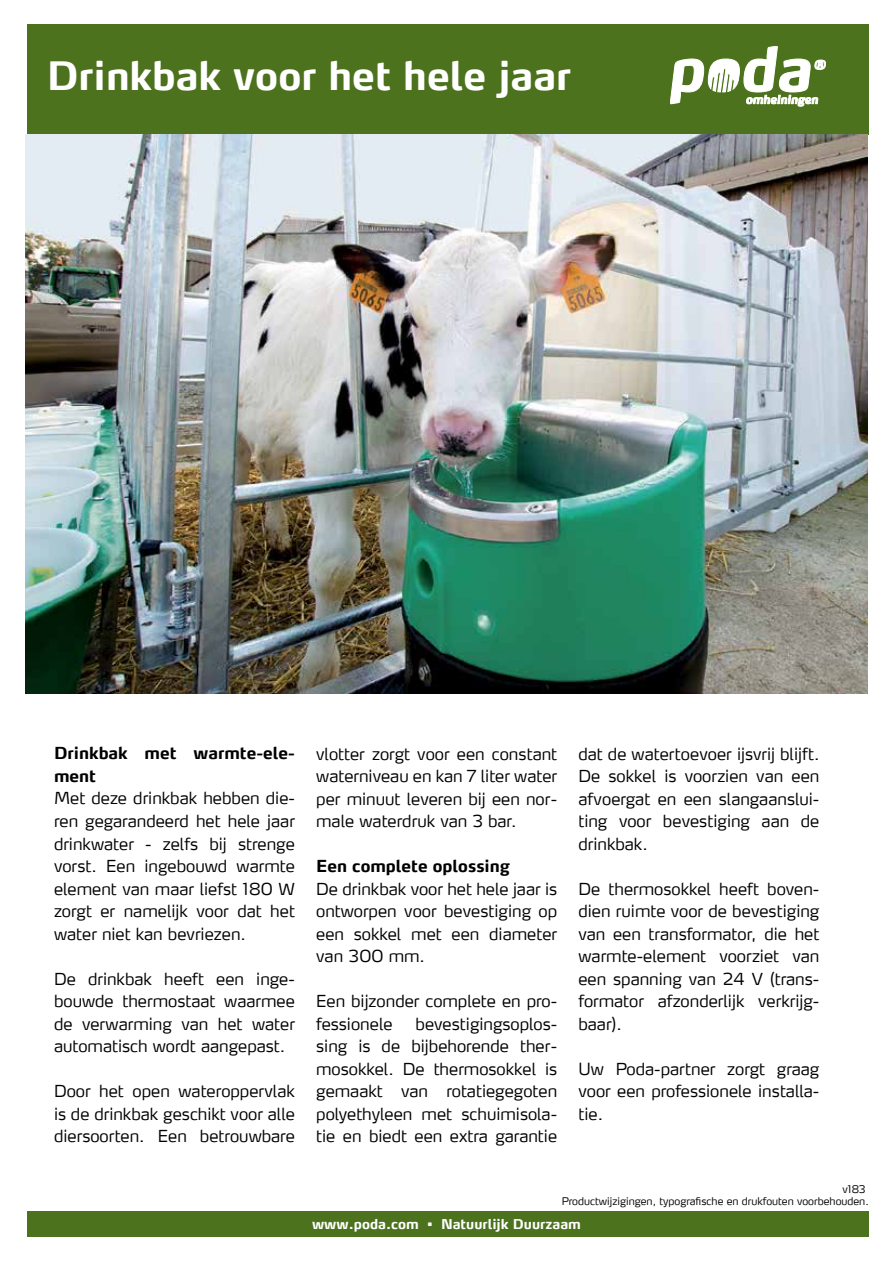
<style>
.page{position:relative;width:893px;height:1263px;background:#fff}
.page>*{position:absolute;margin:0;border:0;box-sizing:border-box;transform-origin:0 0}
.t1{font:700 39px "Max";color:#fff}
.t2{font:300 16.5px/22.5px "Max LF";color:#000;text-align:justify}
.t3{font:700 16.5px/22.5px "Max LF";color:#000}
.t4{font:700 13.5px "Max";color:#fff}
.t5{font:300 10.5px "Max";color:#000}
.t6{font:300 10.5px "Max LF";color:#000}
</style>
<div class="page">
<div style="left:27px;top:24px;width:842px;height:110px;background:#4c721d"></div>
<svg style="left:670px;top:46px;width:156px;height:61px"></svg>
<div style="left:27px;top:1211px;width:842px;height:26px;background:#4c721d"></div>
<img style="left:26px;top:134px;width:841px;height:559px">
<h1 class="t1" style="left:47px;top:51px;width:526px">Drinkbak voor het hele jaar</h1>
<p class="t3" style="left:54px;top:742px;width:242px">Drinkbak met warmte-ele&shy;ment</p>
<p class="t2" style="left:54px;top:787px;width:242px">Met deze drinkbak hebben die&shy;ren gegarandeerd het hele jaar drinkwater - zelfs bij strenge vorst. Een ingebouwd warmte element van maar liefst 180 W zorgt er namelijk voor dat het water niet kan bevriezen.</p>
<p class="t2" style="left:54px;top:967px;width:242px">De drinkbak heeft een inge&shy;bouwde thermostaat waarmee de verwarming van het water automatisch wordt aangepast.</p>
<p class="t2" style="left:54px;top:1079px;width:242px">Door het open wateroppervlak is de drinkbak geschikt voor alle diersoorten. Een betrouwbare</p>
<p class="t2" style="left:316px;top:742px;width:242px">vlotter zorgt voor een constant waterniveau en kan 7 liter water per minuut leveren bij een nor&shy;male waterdruk van 3 bar.</p>
<p class="t3" style="left:316px;top:854px;width:195px">Een complete oplossing</p>
<p class="t2" style="left:316px;top:877px;width:242px">De drinkbak voor het hele jaar is ontworpen voor bevestiging op een sokkel met een diameter van 300 mm.</p>
<p class="t2" style="left:316px;top:989px;width:242px">Een bijzonder complete en pro&shy;fessionele</p>
<p class="t2" style="left:316px;top:1012px;width:242px;text-indent:99px">bevestigingsoplos&shy;sing is de bijbehorende ther&shy;mosokkel. De thermosokkel is gemaakt van rotatiegegoten polyethyleen met schuimisola&shy;tie en biedt een extra garantie</p>
<p class="t2" style="left:578px;top:742px;width:242px">dat de watertoevoer ijsvrij blijft.<br>De sokkel is voorzien van een afvoergat en een slangaanslui&shy;ting voor bevestiging aan de drinkbak.</p>
<p class="t2" style="left:578px;top:877px;width:242px">De thermosokkel heeft boven&shy;dien ruimte voor de bevestiging van een transformator, die het warmte-element voorziet van een spanning van 24 V (trans&shy;formator afzonderlijk verkrijg&shy;baar).</p>
<p class="t2" style="left:578px;top:1057px;width:242px">Uw Poda-partner zorgt graag voor een professionele installa&shy;tie.</p>
<p class="t6" style="left:842px;top:1183px;width:25px">v183</p>
<p class="t5" style="left:562px;top:1194px;width:309px">Productwijzigingen, typografische en drukfouten voorbehouden.</p>
<p class="t4" style="left:312px;top:1215px;width:270px">www.poda.com • Natuurlijk Duurzaam</p>
</div>
